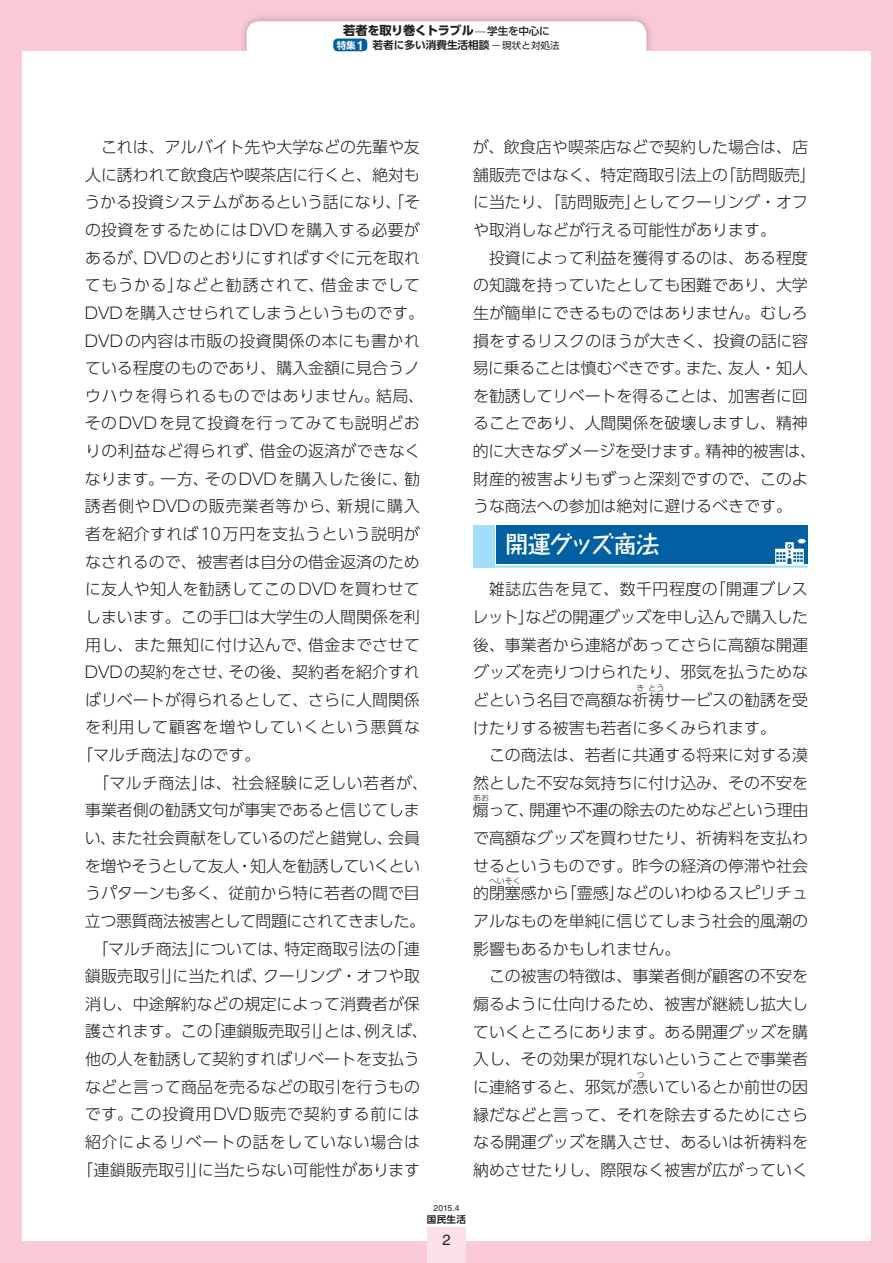
<style>
.page{position:relative;width:893px;height:1263px;background:#fff}
.page>*{position:absolute;margin:0;border:0;box-sizing:border-box;transform-origin:0 0}
.t1{font:700 23.4px "Taka Hand Std De";letter-spacing:-.06em;color:#fff}
.t2{font:300 15.9px/27.6px "UD Shin Go Pro";color:#231f20;text-align:justify}
.t3{font:300 15.9px "UD Shin Go Pro";letter-spacing:.02em;color:#231f20}
.t4{font:300 15.9px "UD Shin Go Pro";letter-spacing:.03em;color:#231f20}
.t5{font:300 15.9px "UD Shin Go Pro";letter-spacing:.045em;color:#231f20}
.t6{font:300 15.9px "UD Shin Go Pro";letter-spacing:.055em;color:#231f20}
.t7{font:300 15.9px "UD Shin Go Pro";letter-spacing:-.025em;color:#231f20}
.t8{font:300 15.9px "UD Shin Go Pro";letter-spacing:-.02em;color:#231f20}
.t9{font:300 15.9px "UD Shin Go Pro";letter-spacing:-.035em;color:#231f20}
.t10{font:300 15.9px "UD Shin Go Pro";letter-spacing:-.03em;color:#231f20}
.t11{font:300 15.9px "UD Shin Go Pro";letter-spacing:.025em;color:#231f20}
.t12{font:14.85px "Helvetica LT Std";color:#231f20}
.t13{font:700 12.15px "UD Shin Go Pro";letter-spacing:-.03em;color:#231f20}
.t14{font:700 10.65px "UD Shin Go Pro De";color:#231f20}
.t15{font:700 9.6px "UD Shin Go Pro De";color:#231f20}
.t16{font:8.55px "Helvetica LT Std";color:#231f20}
.t17{font:300 7.95px "UD Shin Go Pro";color:#231f20}
.s1{font-weight:300;font-size:10.65px}
.s2{font-weight:500;font-size:10.65px}
.s3{font-size:9.6px;color:#fff}
.s4{font-family:"Helvetica LT Std";font-size:12.75px;color:#fff}
.s5{font-family:"UD Shin Go Pro";font-weight:300;font-size:9.6px}
.s6{font-family:"UD Shin Go Pro";font-weight:400;font-size:9.6px}
</style>
<div class="page">
<div style="left:0;top:0;width:893px;height:51px;background:#f9cad5"></div>
<div style="left:872px;top:0;width:21px;height:1263px;background:#f9cad5"></div>
<div style="left:0;top:1242px;width:893px;height:21px;background:#f9cad5"></div>
<div style="left:0;top:0;width:21px;height:1263px;background:#f9cad5"></div>
<div style="left:239px;top:13px;width:415px;height:59px;background:#231f20;opacity:.3"></div>
<div style="left:247px;top:21px;width:399px;height:43px;background:#fff;border-radius:13px"></div>
<div style="left:221px;top:51px;width:451px;height:30px;background:#fff"></div>
<div style="left:333px;top:39px;width:34px;height:12px;background:#0160a1;border-radius:4px"></div>
<div style="left:427px;top:1227px;width:39px;height:36px;background:#fbdfeb"></div>
<div style="left:473px;top:525px;width:21px;height:43px;background:#a3def8"></div>
<div style="left:496px;top:525px;width:312px;height:38px;background:#0160a1"></div>
<svg style="left:775px;top:539px;width:31px;height:25px"></svg>
<hr style="left:473px;top:566px;width:335px;height:2px;background:#a3def8">
<p class="t13" style="left:343px;top:21px;width:208px">若者を取り巻くトラブル<span class="s1">―</span><span class="s2">学生を中心に</span></p>
<p class="t14" style="left:337px;top:36px;width:224px"><span class="s3">特集</span><span class="s4">1</span> 若者に多い消費生活相談<span class="s5">ー</span><span class="s6">現状と対処法</span></p>
<p class="t2" style="left:101px;top:133px;width:320px">これは、アルバイト先や大学などの先輩や友</p>
<p class="t2" style="left:85px;top:160px;width:336px">人に誘われて飲食店や喫茶店に行くと、絶対も</p>
<p class="t2" style="left:85px;top:188px;width:337px">うかる投資システムがあるという話になり、「そ</p>
<p class="t3" style="left:85px;top:217px;width:336px">の投資をするためにはDVDを購入する必要が</p>
<p class="t2" style="left:85px;top:243px;width:337px">あるが、DVDのとおりにすればすぐに元を取れ</p>
<p class="t5" style="left:85px;top:272px;width:337px">てもうかる」などと勧誘されて、借金までして</p>
<p class="t2" style="left:85px;top:298px;width:341px">DVDを購入させられてしまうというものです。</p>
<p class="t4" style="left:85px;top:328px;width:336px">DVDの内容は市販の投資関係の本にも書かれ</p>
<p class="t2" style="left:85px;top:354px;width:336px">ている程度のものであり、購入金額に見合うノ</p>
<p class="t4" style="left:85px;top:383px;width:341px">ウハウを得られるものではありません。結局、</p>
<p class="t11" style="left:85px;top:410px;width:336px">そのDVDを見て投資を行ってみても説明どお</p>
<p class="t3" style="left:85px;top:438px;width:337px">りの利益など得られず、借金の返済ができなく</p>
<p class="t3" style="left:85px;top:466px;width:337px">なります。一方、そのDVDを購入した後に、勧</p>
<p class="t5" style="left:85px;top:493px;width:337px">誘者側やDVDの販売業者等から、新規に購入</p>
<p class="t4" style="left:85px;top:521px;width:336px">者を紹介すれば10万円を支払うという説明が</p>
<p class="t2" style="left:85px;top:547px;width:336px">なされるので、被害者は自分の借金返済のため</p>
<p class="t3" style="left:85px;top:576px;width:336px">に友人や知人を勧誘してこのDVDを買わせて</p>
<p class="t2" style="left:85px;top:602px;width:336px">しまいます。この手口は大学生の人間関係を利</p>
<p class="t3" style="left:85px;top:632px;width:337px">用し、また無知に付け込んで、借金までさせて</p>
<p class="t2" style="left:85px;top:658px;width:337px">DVDの契約をさせ、その後、契約者を紹介すれ</p>
<p class="t2" style="left:85px;top:685px;width:336px">ばリベートが得られるとして、さらに人間関係</p>
<p class="t6" style="left:85px;top:714px;width:336px">を利用して顧客を増やしていくという悪質な</p>
<p class="t2" style="left:77px;top:741px;width:185px">「マルチ商法」なのです。</p>
<p class="t4" style="left:93px;top:770px;width:336px">「マルチ商法」は、社会経験に乏しい若者が、</p>
<p class="t2" style="left:85px;top:796px;width:336px">事業者側の勧誘文句が事実であると信じてしま</p>
<p class="t8" style="left:85px;top:825px;width:337px">い、また社会貢献をしているのだと錯覚し、会員</p>
<p class="t9" style="left:85px;top:853px;width:337px">を増やそうとして友人・知人を勧誘していくとい</p>
<p class="t2" style="left:85px;top:879px;width:336px">うパターンも多く、従前から特に若者の間で目</p>
<p class="t10" style="left:85px;top:908px;width:342px">立つ悪質商法被害として問題にされてきました。</p>
<p class="t2" style="left:92px;top:934px;width:329px">「マルチ商法」については、特定商取引法の「連</p>
<p class="t2" style="left:85px;top:962px;width:337px">鎖販売取引」に当たれば、クーリング・オフや取</p>
<p class="t2" style="left:85px;top:989px;width:336px">消し、中途解約などの規定によって消費者が保</p>
<p class="t2" style="left:85px;top:1017px;width:344px">護されます。この「連鎖販売取引」とは、例えば、</p>
<p class="t2" style="left:85px;top:1045px;width:336px">他の人を勧誘して契約すればリベートを支払う</p>
<p class="t2" style="left:85px;top:1072px;width:336px">などと言って商品を売るなどの取引を行うもの</p>
<p class="t5" style="left:85px;top:1101px;width:336px">です。この投資用DVD販売で契約する前には</p>
<p class="t6" style="left:85px;top:1129px;width:336px">紹介によるリベートの話をしていない場合は</p>
<p class="t2" style="left:77px;top:1155px;width:345px">「連鎖販売取引」に当たらない可能性があります</p>
<p class="t2" style="left:473px;top:133px;width:345px;text-align:left">が、飲食店や喫茶店などで契約した場合は、店舗販売ではなく、特定商取引法上の「訪問販売」に当たり、「訪問販売」としてクーリング・オフや取消しなどが行える可能性があります。</p>
<p class="t2" style="left:473px;top:243px;width:345px;text-align:left;text-indent:16px">投資によって利益を獲得するのは、ある程度の知識を持っていたとしても困難であり、大学生が簡単にできるものではありません。むしろ損をするリスクのほうが大きく、投資の話に容易に乗ることは慎むべきです。また、友人・知人を勧誘してリベートを得ることは、加害者に回ることであり、人間関係を破壊しますし、精神的に大きなダメージを受けます。精神的被害は、財産的被害よりもずっと深刻ですので、このような商法への参加は絶対に避けるべきです。</p>
<h1 class="t1" style="left:505px;top:528px;width:156px">開運グッズ商法</h1>
<p class="t2" style="left:472px;top:575px;width:337px;text-indent:17px">雑誌広告を見て、数千円程度の「開運ブレスレット」などの開運グッズを申し込んで購入した後、事業者から連絡があってさらに高額な開運グッズを売りつけられたり、邪気を払うためなどという名目で高額な祈祷サービスの勧誘を受</p>
<p class="t17" style="left:636px;top:681px;width:9px">き</p>
<p class="t17" style="left:648px;top:681px;width:17px">とう</p>
<p class="t2" style="left:473px;top:713px;width:304px">けたりする被害も若者に多くみられます。</p>
<p class="t2" style="left:489px;top:741px;width:320px">この商法は、若者に共通する将来に対する漠</p>
<p class="t2" style="left:473px;top:768px;width:336px">然とした不安な気持ちに付け込み、その不安を</p>
<p class="t7" style="left:473px;top:797px;width:337px">煽って、開運や不運の除去のためなどという理由</p>
<p class="t17" style="left:473px;top:792px;width:17px">あお</p>
<p class="t2" style="left:473px;top:824px;width:336px">で高額なグッズを買わせたり、祈祷料を支払わせるというものです。昨今の経済の停滞や社会的閉塞感から「霊感」などのいわゆるスピリチュ</p>
<p class="t17" style="left:489px;top:875px;width:33px">へいそく</p>
<p class="t2" style="left:473px;top:907px;width:336px">アルなものを単純に信じてしまう社会的風潮の影響もあるかもしれません。</p>
<p class="t2" style="left:473px;top:962px;width:336px;text-indent:16px">この被害の特徴は、事業者側が顧客の不安を煽るように仕向けるため、被害が継続し拡大していくところにあります。ある開運グッズを購入し、その効果が現れないということで事業者に連絡すると、邪気が憑いているとか前世の因</p>
<p class="t17" style="left:636px;top:1068px;width:9px">つ</p>
<p class="t2" style="left:473px;top:1100px;width:336px">縁だなどと言って、それを除去するためにさらなる開運グッズを購入させ、あるいは祈祷料を納めさせたりし、際限なく被害が広がっていく</p>
<p class="t16" style="left:433px;top:1202px;width:28px">2015.4</p>
<p class="t15" style="left:427px;top:1211px;width:41px">国民生活</p>
<p class="t12" style="left:442px;top:1231px;width:10px">2</p>
</div>
